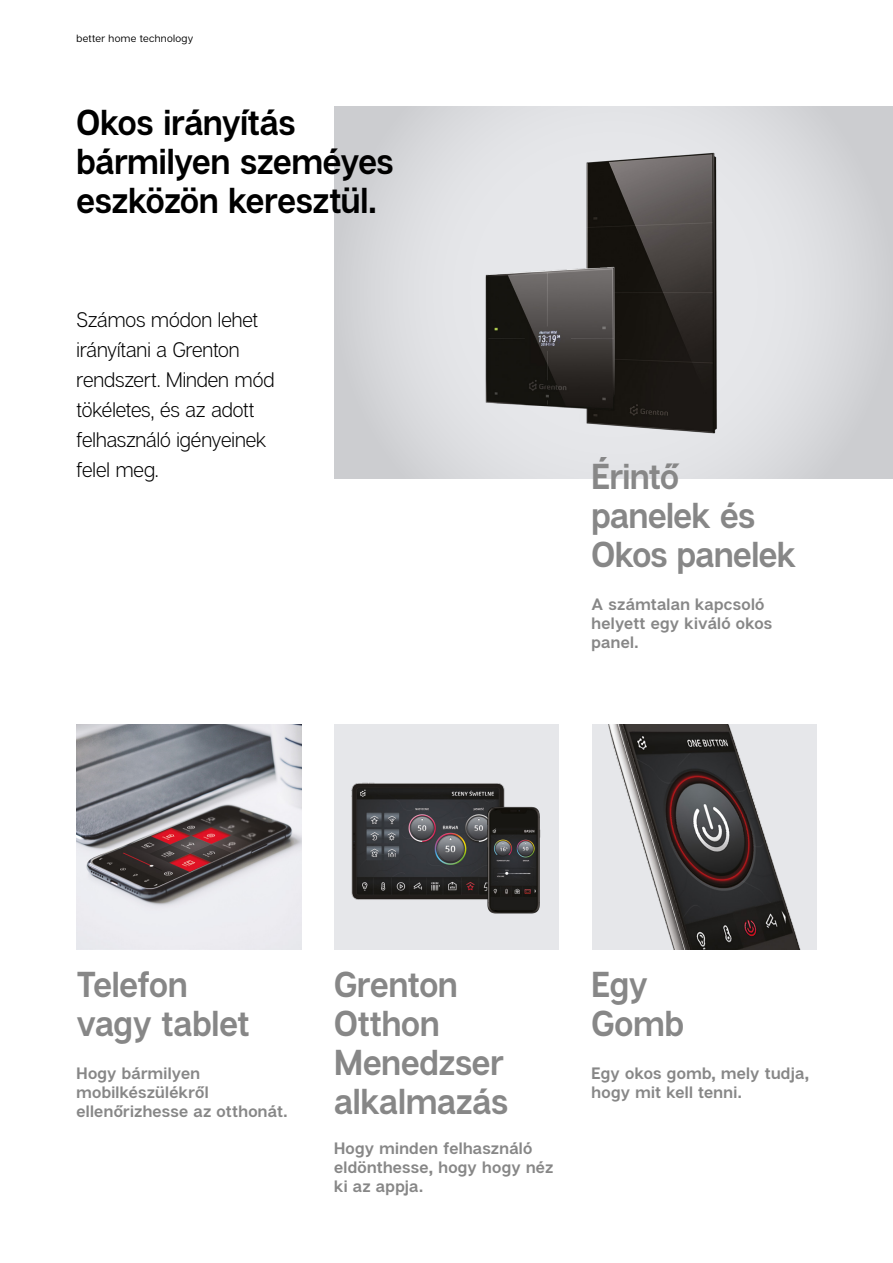
<style>
.page{position:relative;width:893px;height:1263px;background:#fff}
.page>*{position:absolute;margin:0;border:0;box-sizing:border-box;transform-origin:0 0}
.t1{font:700 36px/39px "Articulat CF";letter-spacing:-.01em;color:#878787;scale:.94 1}
.t2{font:700 36px/39px "Articulat CF";letter-spacing:-.01em;color:#000;scale:.94 1}
.t3{font:21px/30px "Articulat CF Text";letter-spacing:-.005em;color:#000;scale:.94 1}
.t4{font:700 16.5px/18.8px "Articulat CF";letter-spacing:.02em;color:#878787}
.t5{font:500 10.5px "Articulat CF";letter-spacing:.03em;color:#000}
</style>
<div class="page">
<svg style="left:334px;top:106px;width:559px;height:373px;background:#dadbde"></svg>
<img style="left:77px;top:725px;width:224px;height:225px">
<div style="left:592px;top:725px;width:224px;height:225px;background:#e6e7ea"></div>
<img style="left:608px;top:725px;width:193px;height:225px">
<div style="left:334px;top:725px;width:225px;height:225px;background:#e6e7ea"></div>
<img style="left:579px;top:139px;width:144px;height:303px">
<img style="left:443px;top:244px;width:190px;height:200px">
<img style="left:351px;top:782px;width:154px;height:118px">
<img style="left:481px;top:800px;width:60px;height:114px">
<p class="t5" style="left:77px;top:33px;width:118px">better home technology</p>
<h1 class="t2" style="left:77px;top:105px;width:339px">Okos irányítás bármilyen szeméyes eszközön keresztül.</h1>
<p class="t3" style="left:77px;top:305px;width:212px">Számos módon lehet irányítani a Grenton rendszert. Minden mód tökéletes, és az adott felhasználó igényeinek felel meg.</p>
<h1 class="t1" style="left:592px;top:459px;width:219px">Érintő panelek és<br>Okos panelek</h1>
<p class="t4" style="left:592px;top:596px;width:182px">A számtalan kapcsoló helyett egy kiváló okos panel.</p>
<h1 class="t1" style="left:77px;top:967px;width:186px">Telefon vagy tablet</h1>
<h1 class="t1" style="left:334px;top:967px;width:187px">Grenton<br>Otthon<br>Menedzser alkalmazás</h1>
<p class="t4" style="left:77px;top:1065px;width:212px">Hogy bármilyen mobilkészülékről ellenőrizhesse az otthonát.</p>
<p class="t4" style="left:334px;top:1140px;width:221px">Hogy minden felhasználó eldönthesse, hogy hogy néz ki az appja.</p>
<h1 class="t1" style="left:592px;top:967px;width:100px">Egy<br>Gomb</h1>
<p class="t4" style="left:592px;top:1065px;width:219px">Egy okos gomb, mely tudja, hogy mit kell tenni.</p>
</div>
